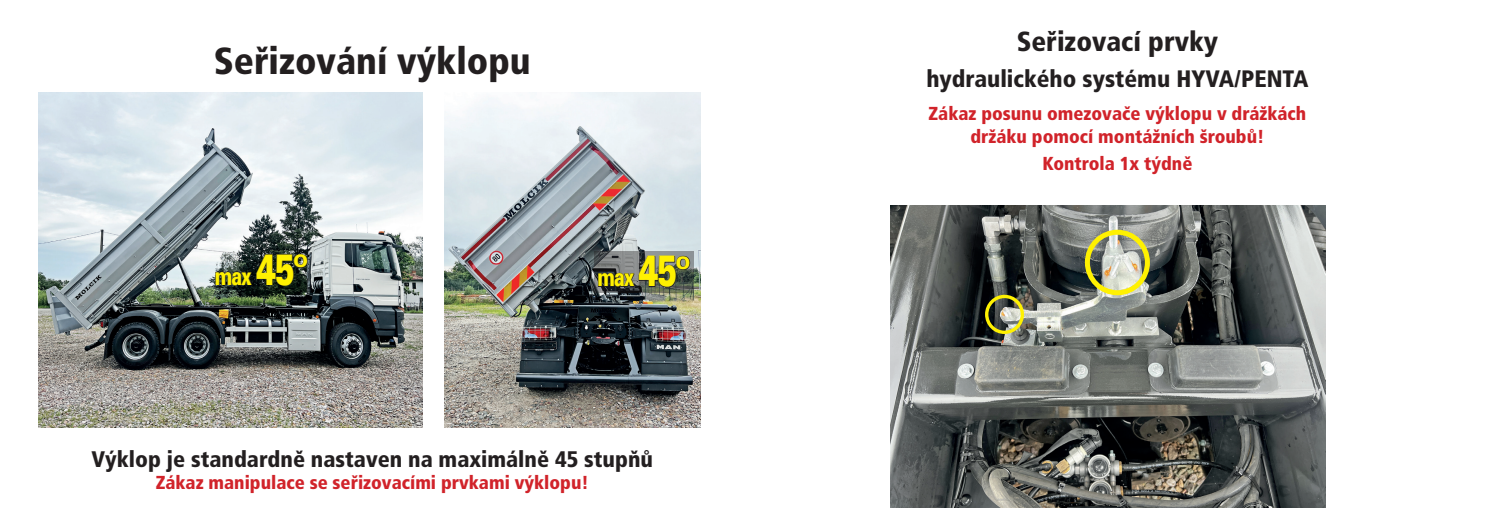
<style>
.page{position:relative;width:1489px;height:525px;background:#fff}
.page>*{position:absolute;margin:0;border:0;box-sizing:border-box;transform-origin:0 0}
.t1{font:900 condensed 37.5px "Frutiger CE";color:#231f20}
.t2{font:900 condensed 27.5px "Frutiger CE";color:#231f20}
.t3{font:25px "USA Black CE";letter-spacing:-.05em;color:#fff101;scale:.7 1}
.t4{font:900 condensed 23.75px "Frutiger CE";color:#231f20}
.t5{font:900 condensed 22.5px "Frutiger CE";color:#231f20}
.t6{font:900 condensed 18.75px/22.5px "Frutiger CE";color:#d1232a;text-align:center}
.t7{font:17.25px "USA Black CE";color:#fff101}
.s1{font-size:43.12px}
</style>
<div class="page">
<img style="left:38px;top:92px;width:385px;height:335px">
<img style="left:445px;top:92px;width:256px;height:335px">
<svg style="left:215px;top:254px;width:93px;height:32px"></svg>
<svg style="left:594px;top:251px;width:99px;height:42px"></svg>
<svg style="left:597px;top:255px;width:93px;height:32px"></svg>
<img style="left:890px;top:206px;width:435px;height:301px">
<div style="left:1084px;top:229px;width:65px;height:66px;border:5px solid #fff101;border-radius:50%"></div>
<div style="left:985px;top:294px;width:38px;height:40px;border:3px solid #fff101;border-radius:50%"></div>
<h1 class="t1" style="left:214px;top:40px;width:318px">Seřizování výklopu</h1>
<h3 class="t3" style="left:215px;top:261px;width:116px">max <span class="s1">45</span></h3>
<p class="t7" style="left:293px;top:251px;width:16px">O</p>
<h3 class="t3" style="left:597px;top:262px;width:116px">max <span class="s1">45</span></h3>
<p class="t7" style="left:676px;top:252px;width:16px">O</p>
<p class="t5" style="left:91px;top:446px;width:563px">Výklop je standardně nastaven na maximálně 45 stupňů</p>
<p class="t6" style="left:156px;top:471px;width:434px">Zákaz manipulace se seřizovacími prvkami výklopu!</p>
<h2 class="t2" style="left:1016px;top:26px;width:203px">Seřizovací prvky</h2>
<p class="t4" style="left:926px;top:65px;width:383px">hydraulického systému HYVA/PENTA</p>
<p class="t6" style="left:928px;top:102px;width:379px">Zákaz posunu omezovače výklopu v drážkách držáku pomocí montážních šroubů!</p>
<p class="t6" style="left:1042px;top:152px;width:151px">Kontrola 1x týdně</p>
</div>
